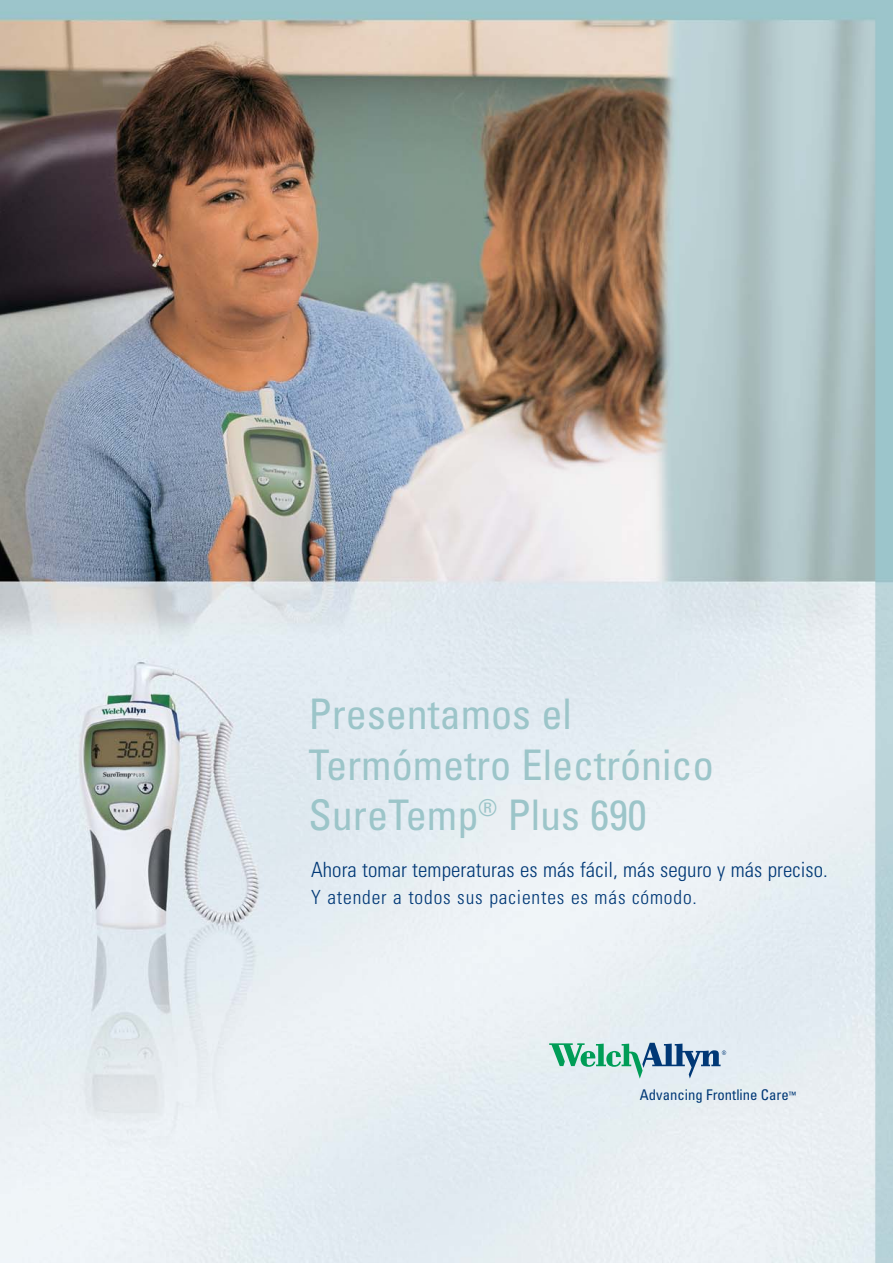
<style>
.page{position:relative;width:893px;height:1263px;background:#fff}
.page>*{position:absolute;margin:0;border:0;box-sizing:border-box;transform-origin:0 0}
.t1{font:condensed 42.15px/50.7px "Univers";color:#9cc5c9}
.t2{font:300 condensed 21px "Univers";letter-spacing:.005em;color:#003876}
.t3{font:300 condensed 19.5px "Univers";letter-spacing:.045em;color:#003876}
.t4{font:condensed 14.7px "Univers";color:#003876}
</style>
<div class="page">
<img style="left:0;top:0;width:892px;height:1263px">
<svg style="left:549px;top:1043px;width:177px;height:36px"></svg>
<h1 class="t1" style="left:308px;top:692px;width:407px">Presentamos el<br>Termómetro Electrónico<br>SureTemp<sup>®</sup> Plus 690</h1>
<p class="t2" style="left:311px;top:862px;width:518px">Ahora tomar temperaturas es más fácil, más seguro y más preciso.</p>
<p class="t3" style="left:311px;top:890px;width:387px">Y atender a todos sus pacientes es más cómodo.</p>
<p class="t4" style="left:640px;top:1090px;width:158px">Advancing Frontline Care<sup>™</sup></p>
</div>
